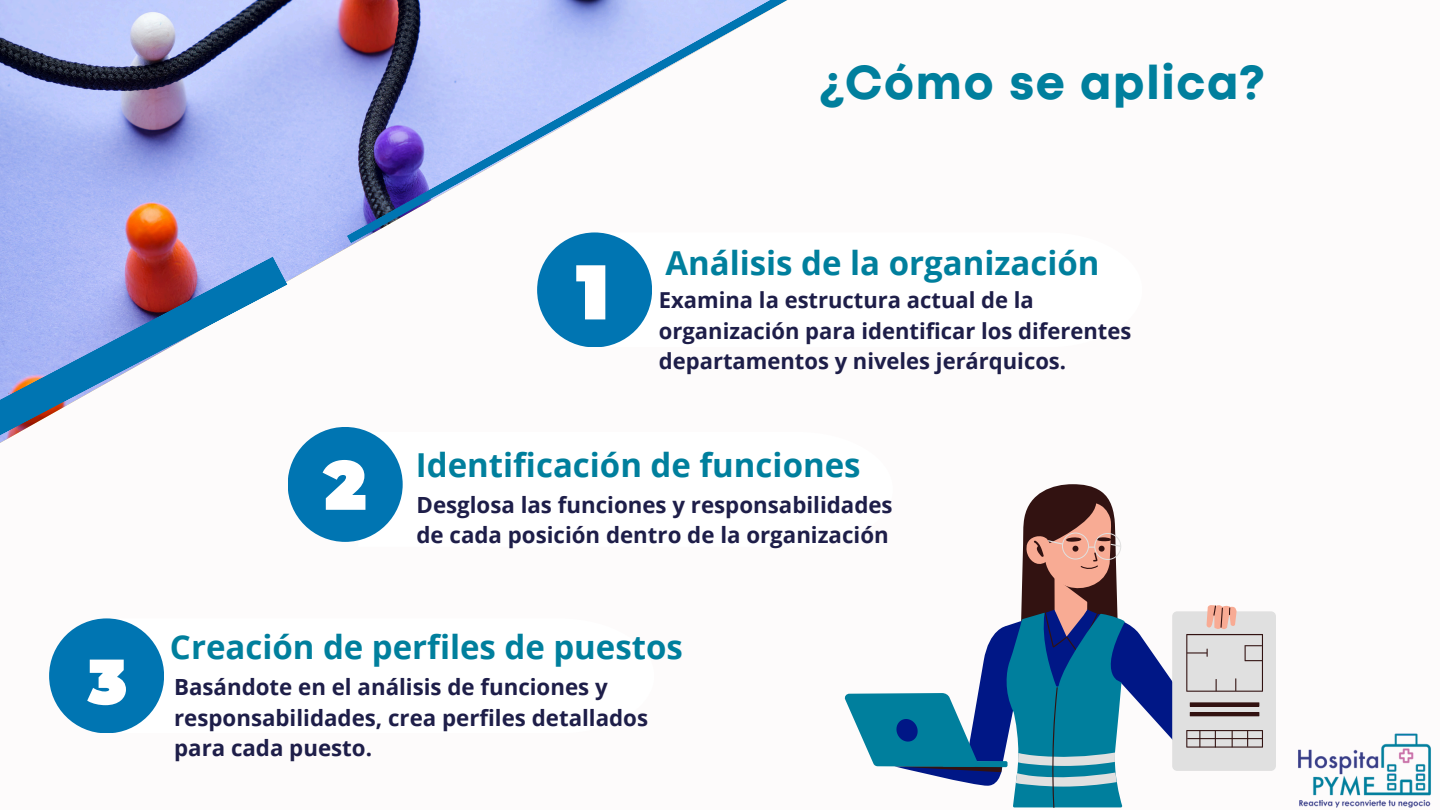
<style>
.page{position:relative;width:1440px;height:810px;background:#fdfbfb}
.page>*{position:absolute;margin:0;border:0;box-sizing:border-box;transform-origin:0 0}
.t1{font:800 50px "Codec Pro";letter-spacing:.035em;color:#007f9d}
.t2{font:700 33px "Open Sans";color:#007f9d}
.t3{font:700 22.3px/30.8px "Open Sans";color:#1e1e49}
.t4{font:700 22px/30.8px "Open Sans";color:#1e1e49}
</style>
<div class="page">
<img style="left:1298px;top:733px;width:133px;height:75px">
<img style="left:0;top:0;width:607px;height:460px">
<svg style="left:0;top:256px;width:288px;height:204px"></svg>
<svg style="left:347px;top:0;width:441px;height:243px"></svg>
<svg style="left:608px;top:232px;width:180px;height:114px"></svg>
<div style="left:537px;top:232px;width:115px;height:115px;background:#0075b2;border-radius:50%"></div>
<svg style="left:576px;top:265px;width:29px;height:54px"></svg>
<svg style="left:359px;top:432px;width:248px;height:109px"></svg>
<div style="left:288px;top:427px;width:115px;height:115px;background:#0075b2;border-radius:50%"></div>
<svg style="left:323px;top:460px;width:42px;height:50px"></svg>
<div style="left:49px;top:618px;width:115px;height:115px;background:#0075b2;border-radius:50%"></div>
<svg style="left:87px;top:660px;width:39px;height:45px"></svg>
<div style="left:1172px;top:611px;width:104px;height:160px;background:#e0e0e0;border-radius:5px"></div>
<svg style="left:1190px;top:702px;width:69px;height:14px"></svg>
<svg style="left:1186px;top:605px;width:77px;height:87px"></svg>
<svg style="left:1186px;top:730px;width:77px;height:18px"></svg>
<svg style="left:844px;top:484px;width:330px;height:324px"></svg>
<h2 class="t1" style="left:819px;top:65px;width:447px">¿Cómo se aplica?</h2>
<h2 class="t2" style="left:665px;top:240px;width:436px">Análisis de la organización</h2>
<h1 class="t4" style="left:659px;top:284px;width:474px">Examina la estructura actual de la organización para identificar los diferentes departamentos y niveles jerárquicos.</h1>
<p class="t2" style="left:416px;top:442px;width:446px">Identificación de funciones</p>
<p class="t3" style="left:417px;top:489px;width:478px">Desglosa las funciones y responsabilidades de cada posición dentro de la organización</p>
<p class="t2" style="left:170px;top:624px;width:515px">Creación de perfiles de puestos</p>
<p class="t3" style="left:174px;top:671px;width:476px">Basándote en el análisis de funciones y responsabilidades, crea perfiles detallados para cada puesto.</p>
</div>
